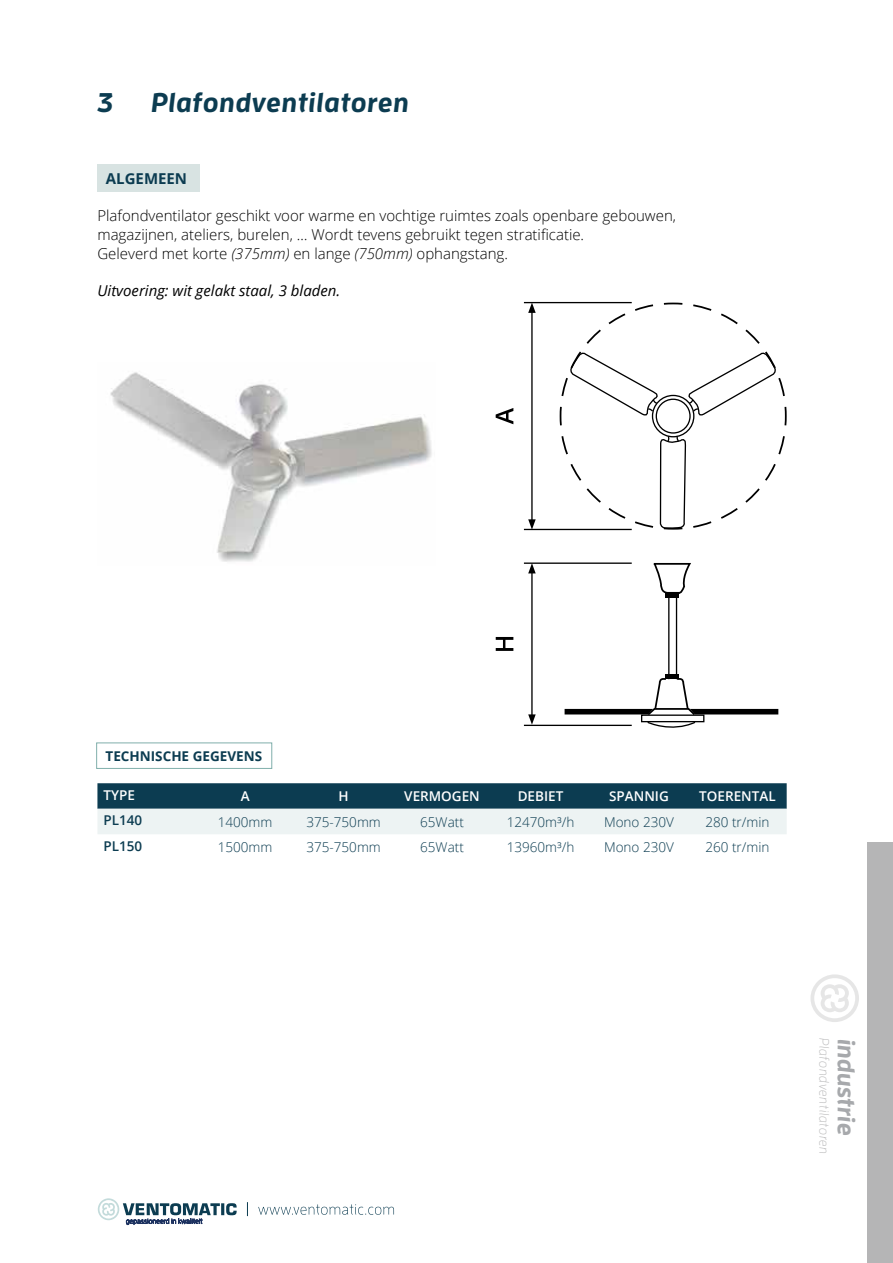
<style>
.page{position:relative;width:893px;height:1263px;background:#fff}
.page>*{position:absolute;margin:0;border:0;box-sizing:border-box;transform-origin:0 0}
.t1{font:italic 700 27px "Enzo OT";letter-spacing:.02em;color:#0c3c51}
.t2{font:italic 700 24px "Enzo OT";color:#a7a9ac}
.t3{font:300 15px/18.8px "Open Sans";color:#000}
.t4{font:italic 15px "Open Sans";color:#000}
.t5{font:700 15px "Open Sans";color:#0c3c51}
.t6{font:300 13.5px "Open Sans";color:#0c3c51}
.t7{font:600 13.5px "Open Sans";color:#fff}
.t8{font:italic 300 13.5px "Enzo OT";letter-spacing:.04em;color:#b5b5b6}
.t9{font:700 13.5px "Open Sans";color:#0c3c51}
.t10{font:600 13.5px "Open Sans";color:#0c3c51}
.s1{font-style:italic}
</style>
<div class="page">
<div style="left:867px;top:842px;width:26px;height:421px;background:#b5b5b6"></div>
<svg style="left:258px;top:1204px;width:136px;height:11px"></svg>
<svg style="left:247px;top:1202px;width:1px;height:14px"></svg>
<svg style="left:98px;top:1198px;width:139px;height:27px"></svg>
<svg style="left:810px;top:974px;width:49px;height:48px"></svg>
<div style="left:97px;top:164px;width:103px;height:28px;background:#d8e3e2"></div>
<svg style="left:97px;top:783px;width:690px;height:51px;background:#7d98a2"></svg>
<div style="left:96px;top:742px;width:176px;height:27px;border:1px solid #80afab"></div>
<img style="left:110px;top:372px;width:322px;height:190px">
<svg style="left:559px;top:302px;width:228px;height:228px"></svg>
<hr style="left:524px;top:302px;width:108px;height:1px;background:#000">
<hr style="left:524px;top:529px;width:108px;height:1px;background:#000">
<hr style="left:524px;top:562px;width:108px;height:2px;background:#000">
<hr style="left:524px;top:725px;width:108px;height:1px;background:#000">
<hr style="left:531px;top:310px;width:2px;height:212px;background:#000">
<svg style="left:528px;top:303px;width:8px;height:10px"></svg>
<svg style="left:528px;top:519px;width:8px;height:10px"></svg>
<hr style="left:531px;top:571px;width:2px;height:146px;background:#000">
<svg style="left:528px;top:563px;width:8px;height:10px"></svg>
<svg style="left:528px;top:714px;width:8px;height:11px"></svg>
<svg style="left:653px;top:563px;width:38px;height:46px"></svg>
<div style="left:666px;top:592px;width:13px;height:5px;background:#000"></div>
<div style="left:666px;top:674px;width:13px;height:5px;background:#000"></div>
<hr style="left:668px;top:597px;width:1px;height:82px;background:#000">
<hr style="left:676px;top:597px;width:1px;height:82px;background:#000">
<svg style="left:565px;top:678px;width:213px;height:50px"></svg>
<svg style="left:496px;top:637px;width:17px;height:14px"></svg>
<svg style="left:496px;top:408px;width:17px;height:16px"></svg>
<h1 class="t1" style="left:97px;top:87px;width:17px">3</h1>
<h1 class="t1" style="left:151px;top:87px;width:259px">Plafondventilatoren</h1>
<p class="t5" style="left:106px;top:168px;width:83px">ALGEMEEN</p>
<p class="t3" style="left:97px;top:206px;width:580px">Plafondventilator geschikt voor warme en vochtige ruimtes zoals openbare gebouwen, magazijnen, ateliers, burelen, … Wordt tevens gebruikt tegen stratificatie.<br>Geleverd met korte <span class="s1">(375mm)</span> en lange <span class="s1">(750mm)</span> ophangstang.</p>
<p class="t4" style="left:97px;top:281px;width:244px">Uitvoering: wit gelakt staal, 3 bladen.</p>
<p class="t9" style="left:106px;top:746px;width:158px">TECHNISCHE GEGEVENS</p>
<p class="t7" style="left:103px;top:785px;width:33px">TYPE</p>
<p class="t7" style="left:241px;top:787px;width:10px">A</p>
<p class="t7" style="left:339px;top:787px;width:12px">H</p>
<p class="t7" style="left:404px;top:787px;width:77px">VERMOGEN</p>
<p class="t7" style="left:518px;top:787px;width:47px">DEBIET</p>
<p class="t7" style="left:609px;top:787px;width:61px">SPANNIG</p>
<p class="t7" style="left:699px;top:787px;width:78px">TOERENTAL</p>
<p class="t10" style="left:103px;top:811px;width:40px">PL140</p>
<p class="t6" style="left:218px;top:812px;width:56px">1400mm</p>
<p class="t6" style="left:306px;top:812px;width:76px">375-750mm</p>
<p class="t6" style="left:420px;top:812px;width:45px">65Watt</p>
<p class="t6" style="left:507px;top:812px;width:69px">12470m³/h</p>
<p class="t6" style="left:604px;top:812px;width:71px">Mono 230V</p>
<p class="t6" style="left:705px;top:812px;width:65px">280 tr/min</p>
<p class="t10" style="left:103px;top:836px;width:40px">PL150</p>
<p class="t6" style="left:218px;top:838px;width:56px">1500mm</p>
<p class="t6" style="left:306px;top:838px;width:76px">375-750mm</p>
<p class="t6" style="left:420px;top:838px;width:45px">65Watt</p>
<p class="t6" style="left:507px;top:838px;width:69px">13960m³/h</p>
<p class="t6" style="left:604px;top:838px;width:71px">Mono 230V</p>
<p class="t6" style="left:705px;top:838px;width:65px">260 tr/min</p>
<p class="t8" style="left:832px;top:1038px;width:118px;rotate:90deg">Plafondventilatoren</p>
<h2 class="t2" style="left:860px;top:1038px;width:99px;rotate:90deg">industrie</h2>
</div>
